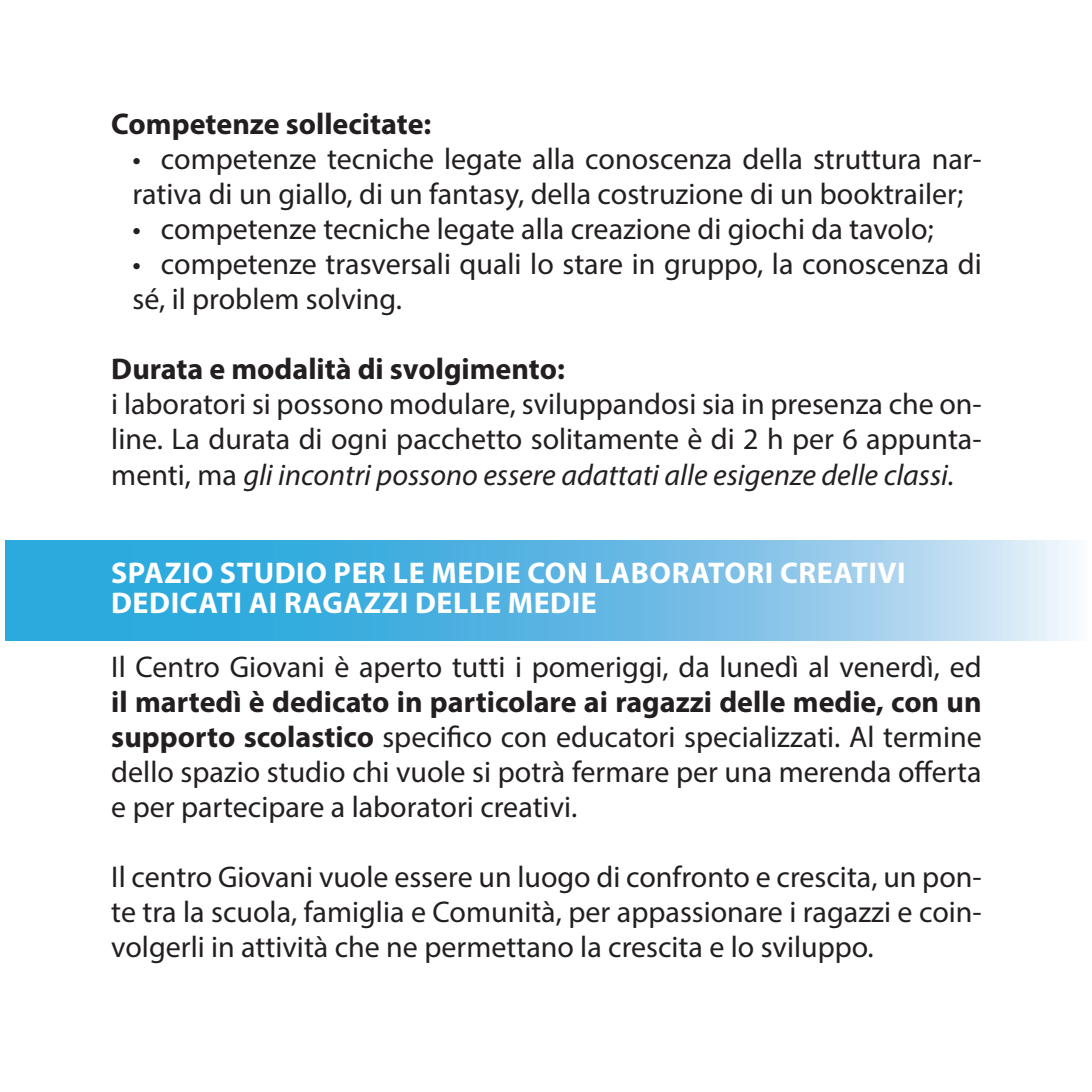
<style>
.page{position:relative;width:1092px;height:1092px;background:#fff}
.page>*{position:absolute;margin:0;border:0;box-sizing:border-box;transform-origin:0 0}
.t1{font:30px/35px "Myriad Pro";color:#231f20;text-align:justify}
.t2{font:700 30px "Myriad Pro";letter-spacing:.02em;color:#fff}
.t3{font:700 30px "Myriad Pro";color:#231f20}
.s1{font-style:italic}
.s2{font-weight:700}
</style>
<div class="page">
<svg style="left:5px;top:541px;width:1070px;height:99px;background:#68bce5"></svg>
<p class="t3" style="left:111px;top:104px;width:321px">Competenze sollecitate:</p>
<p class="t1" style="left:133px;top:141px;width:850px">• competenze tecniche legate alla conoscenza della struttura nar&shy;rativa di un giallo, di un fantasy, della costruzione di un booktrailer;</p>
<p class="t1" style="left:133px;top:211px;width:802px">• competenze tecniche legate alla creazione di giochi da tavolo;</p>
<p class="t1" style="left:133px;top:246px;width:850px">• competenze trasversali quali lo stare in gruppo, la conoscenza di sé, il problem solving.</p>
<p class="t3" style="left:111px;top:349px;width:455px">Durata e modalità di svolgimento:</p>
<p class="t1" style="left:111px;top:385px;width:871px">i laboratori si possono modulare, sviluppandosi sia in presenza che on&shy;line. La durata di ogni pacchetto solitamente è di 2 h per 6 appunta&shy;menti, ma <span class="s1">gli incontri possono essere adattati alle esigenze delle classi.</span></p>
<p class="t2" style="left:111px;top:553px;width:796px">SPAZIO STUDIO PER LE MEDIE CON LABORATORI CREATIVI</p>
<p class="t2" style="left:111px;top:583px;width:487px">DEDICATI AI RAGAZZI DELLE MEDIE</p>
<p class="t1" style="left:111px;top:648px;width:871px">Il Centro Giovani è aperto tutti i pomeriggi, da lunedì al venerdì, ed <span class="s2">il martedì è dedicato in particolare ai ragazzi delle medie, con un supporto scolastico</span> specifico con educatori specializzati. Al termine dello spazio studio chi vuole si potrà fermare per una merenda offerta e per partecipare a laboratori creativi.</p>
<p class="t1" style="left:111px;top:858px;width:871px">Il centro Giovani vuole essere un luogo di confronto e crescita, un pon&shy;te tra la scuola, famiglia e Comunità, per appassionare i ragazzi e coin&shy;volgerli in attività che ne permettano la crescita e lo sviluppo.</p>
</div>
